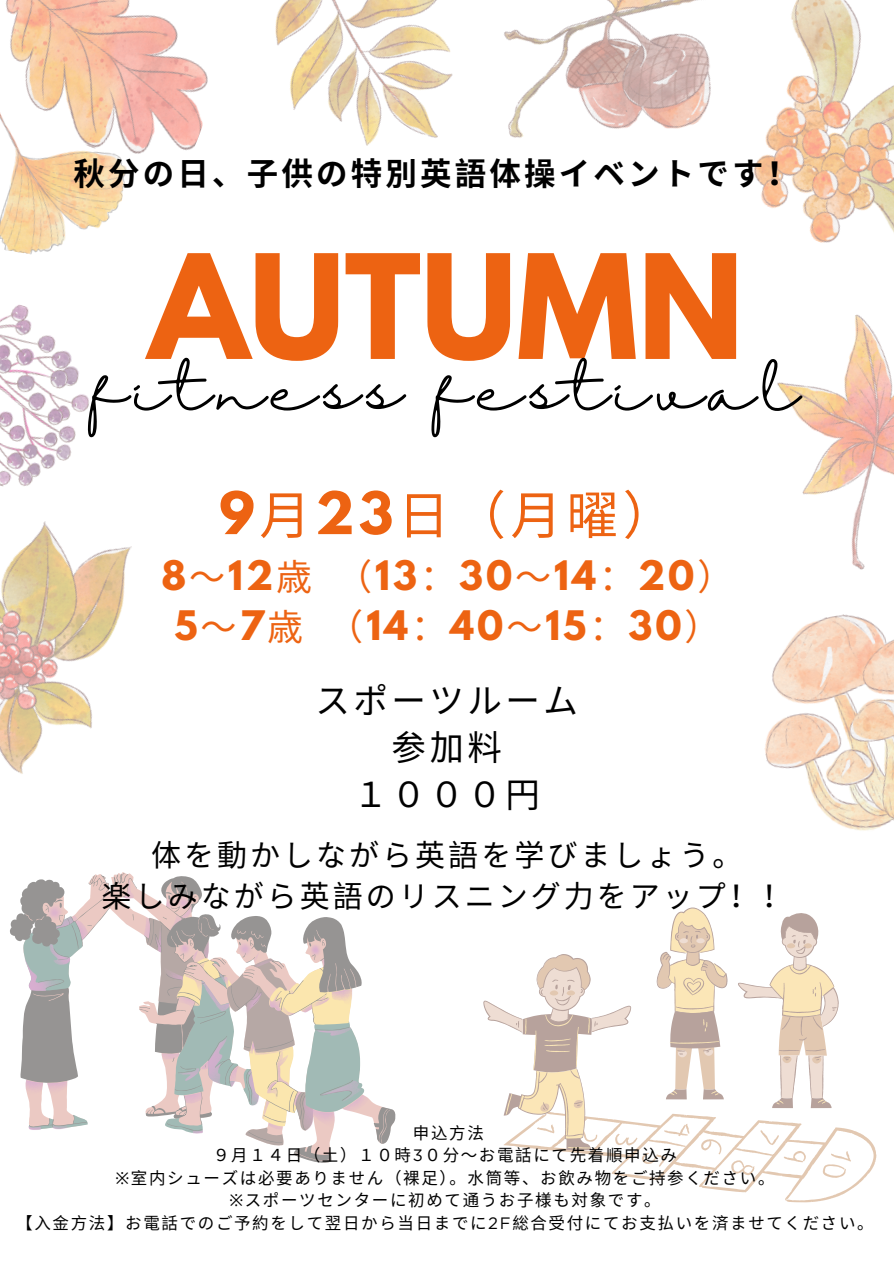
<style>
.page{position:relative;width:894px;height:1264px;background:#fff}
.page>*{position:absolute;margin:0;border:0;box-sizing:border-box;transform-origin:0 0}
.t1{font:700 128.25px "League Spartan";color:#ed6312}
.t2{font:57px "Halimun";letter-spacing:.105em;color:#000}
.t3{font:51.9px "Noto Sans CJ Ksc";color:#ed6312}
.t4{font:700 36px "League Spartan";letter-spacing:.085em;color:#ed6312}
.t5{font:34.5px/47.2px "Noto Sans CJ Ksc";letter-spacing:.1em;color:#000;text-align:center}
.t6{font:700 31.5px "Noto Sans CJ Ksc";letter-spacing:.1em;color:#000}
.t7{font:30px/41.7px "Noto Sans CJ Ksc";letter-spacing:.1em;color:#000;text-align:center}
.t8{font:16.5px "Noto Sans CJ Ksc";letter-spacing:.1em;color:#000}
.s1{font-family:"League Spartan";font-weight:700}
.s2{font-family:"Noto Sans CJ Ksc";font-weight:400}
.s3{font-family:"Gotham"}
.s4{font-family:"Noto Sans"}
</style>
<div class="page">
<img style="left:6px;top:0;width:194px;height:154px">
<img style="left:803px;top:0;width:90px;height:243px">
<img style="left:764px;top:614px;width:129px;height:217px">
<img style="left:0;top:304px;width:89px;height:139px">
<img style="left:200px;top:0;width:233px;height:146px">
<img style="left:0;top:443px;width:132px;height:331px">
<img style="left:433px;top:0;width:395px;height:209px">
<img style="left:0;top:102px;width:134px;height:153px">
<img style="left:777px;top:314px;width:116px;height:256px">
<svg style="left:10px;top:872px;width:386px;height:291px"></svg>
<svg style="left:503px;top:998px;width:373px;height:204px"></svg>
<svg style="left:483px;top:907px;width:355px;height:233px"></svg>
<p class="t6" style="left:73px;top:148px;width:726px">秋分の日、子供の特別英語体操イベントです！</p>
<h5 class="t1" style="left:148px;top:243px;width:596px">AUTUMN</h5>
<h1 class="t2" style="left:437px;top:357px;width:365px">festival</h1>
<h1 class="t2" style="left:93px;top:357px;width:311px">fitness</h1>
<p class="t3" style="left:219px;top:474px;width:457px"><span class="s1">9</span>月 <span class="s1">23</span>日（月曜）</p>
<p class="t4" style="left:161px;top:558px;width:573px">8<span class="s2">～</span>12<span class="s2">歳 （</span>13<span class="s2">：</span>30<span class="s2">～</span>14<span class="s2">：</span>20<span class="s2">）</span></p>
<p class="t4" style="left:174px;top:607px;width:547px">5<span class="s2">～</span>7<span class="s2">歳 （</span>14<span class="s2">：</span>40<span class="s2">～</span>15<span class="s2">：</span>30<span class="s2">）</span></p>
<p class="t5" style="left:315px;top:674px;width:264px">スポーツルーム参加料<br>１０００円</p>
<p class="t7" style="left:102px;top:832px;width:691px">体を動かしながら英語を学びましょう。<br>楽しみながら英語のリスニング力をアップ！！</p>
<p class="t8" style="left:413px;top:1119px;width:72px">申込方法</p>
<p class="t8" style="left:213px;top:1142px;width:465px">９月１４日（土）１０時<span class="s3">3</span>０分～お電話にて先着順申込み</p>
<h2 class="t8" style="left:115px;top:1164px;width:660px"><span class="s4">※</span>室内シューズは必要ありません（裸足）。水筒等、お飲み物をご持参ください。</h2>
<p class="t8" style="left:229px;top:1187px;width:432px"><span class="s4">※</span>スポーツセンターに初めて通うお子様も対象です。</p>
<h3 class="t8" style="left:16px;top:1209px;width:858px">【入金方法】お電話でのご予約をして翌日から当日までに<span class="s3">2F</span>総合受付にてお支払いを済ませてください。</h3>
</div>
